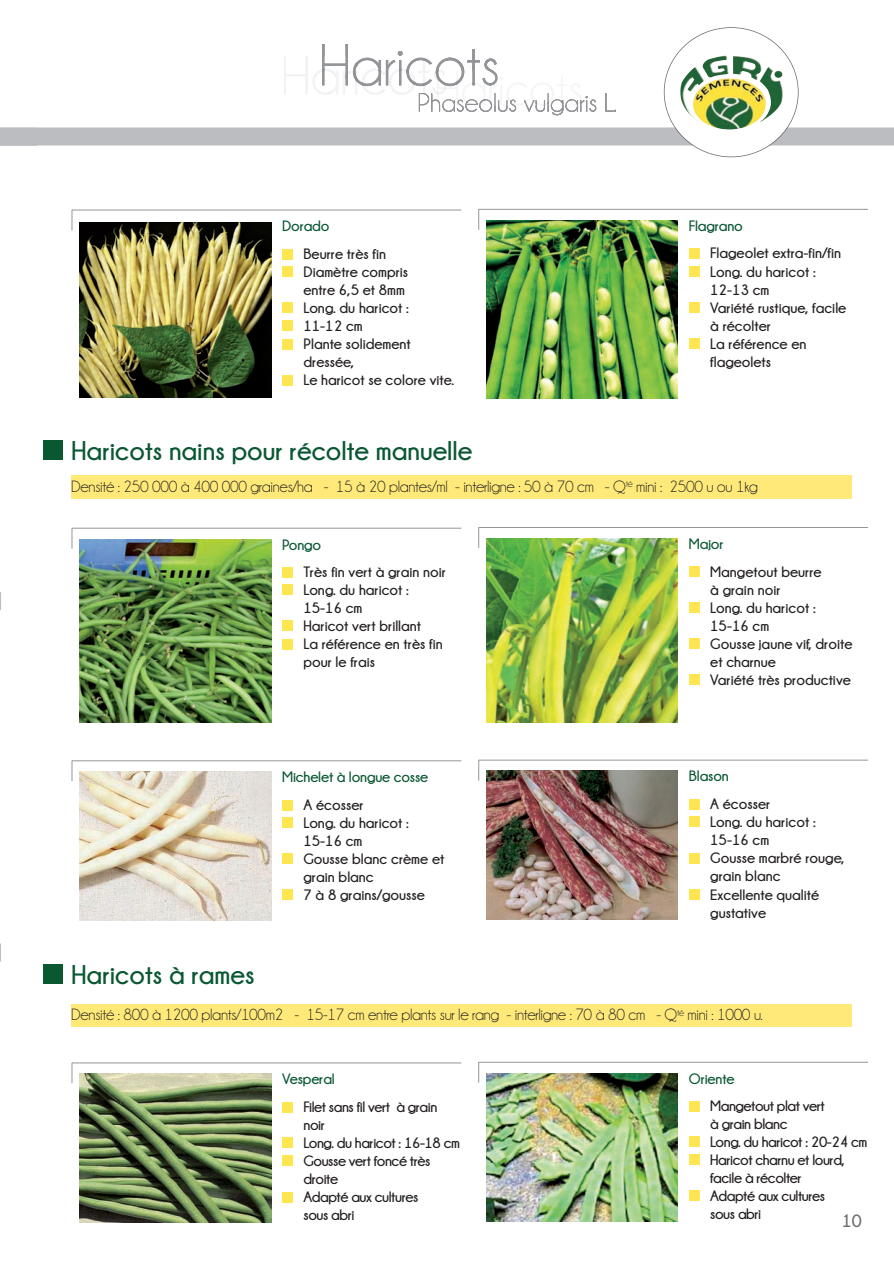
<style>
.page{position:relative;width:894px;height:1264px;background:#fff}
.page>*{position:absolute;margin:0;border:0;box-sizing:border-box;transform-origin:0 0}
.t1{font:700 27px "Champagne&Limousines";color:#095832}
.t2{font:700 18px "Champagne&Limousines";color:#6c6d70}
.t3{font:16.5px "Champagne&Limousines";letter-spacing:-.02em;color:#231f20}
.t4{font:700 15px/18px "Champagne&Limousines";color:#231f20}
.t5{font:700 15px/18px "Champagne&Limousines";letter-spacing:-.03em;color:#231f20}
.t6{font:700 15px "Champagne&Limousines";letter-spacing:-.01em;color:#095832}
</style>
<div class="page">
<img style="left:0;top:27px;width:893px;height:1196px">
<p class="t6" style="left:282px;top:217px;width:49px">Dorado</p>
<p class="t4" style="left:303px;top:245px;width:152px">Beurre très fin<br>Diamètre compris<br>entre 6,5 et 8mm<br>Long. du haricot :<br>11-12 cm<br>Plante solidement dressée,<br>Le haricot se colore vite.</p>
<p class="t6" style="left:689px;top:217px;width:55px">Flagrano</p>
<p class="t4" style="left:710px;top:244px;width:138px">Flageolet extra-fin/fin<br>Long. du haricot :<br>12-13 cm<br>Variété rustique, facile à récolter<br>La référence en flageolets</p>
<h1 class="t1" style="left:72px;top:435px;width:402px">Haricots nains pour récolte manuelle</h1>
<p class="t3" style="left:71px;top:476px;width:688px">Densité : 250 000 à 400 000 graines/ha - 15 à 20 plantes/ml - interligne : 50 à 70 cm - Q<sup>té</sup> mini : 2500 u ou 1kg</p>
<p class="t6" style="left:282px;top:535px;width:40px">Pongo</p>
<p class="t4" style="left:303px;top:563px;width:144px">Très fin vert à grain noir<br>Long. du haricot :<br>15-16 cm<br>Haricot vert brillant<br>La référence en très fin pour le frais</p>
<p class="t6" style="left:282px;top:768px;width:148px">Michelet à longue cosse</p>
<p class="t4" style="left:303px;top:796px;width:142px">A écosser<br>Long. du haricot :<br>15-16 cm<br>Gousse blanc crème et grain blanc<br>7 à 8 grains/gousse</p>
<p class="t6" style="left:689px;top:535px;width:36px">Major</p>
<p class="t4" style="left:710px;top:562px;width:144px">Mangetout beurre<br>à grain noir<br>Long. du haricot :<br>15-16 cm<br>Gousse jaune vif, droite et charnue<br>Variété très productive</p>
<p class="t6" style="left:689px;top:767px;width:41px">Blason</p>
<p class="t4" style="left:710px;top:795px;width:136px">A écosser<br>Long. du haricot :<br>15-16 cm<br>Gousse marbré rouge, grain blanc<br>Excellente qualité gustative</p>
<h1 class="t1" style="left:72px;top:959px;width:185px">Haricots à rames</h1>
<p class="t3" style="left:71px;top:1005px;width:692px">Densité : 800 à 1200 plants/100m2 - 15-17 cm entre plants sur le rang - interligne : 70 à 80 cm - Q<sup>té</sup> mini : 1000 u.</p>
<p class="t6" style="left:282px;top:1070px;width:54px">Vesperal</p>
<p class="t5" style="left:303px;top:1098px;width:158px">Filet sans fil vert à grain noir<br>Long. du haricot : 16-18 cm<br>Gousse vert foncé très droite<br>Adapté aux cultures<br>sous abri</p>
<p class="t6" style="left:689px;top:1069px;width:47px">Oriente</p>
<p class="t5" style="left:710px;top:1097px;width:159px">Mangetout plat vert<br>à grain blanc<br>Long. du haricot : 20-24 cm<br>Haricot charnu et lourd, facile à récolter<br>Adapté aux cultures<br>sous abri</p>
<p class="t2" style="left:841px;top:1210px;width:22px">10</p>
</div>
